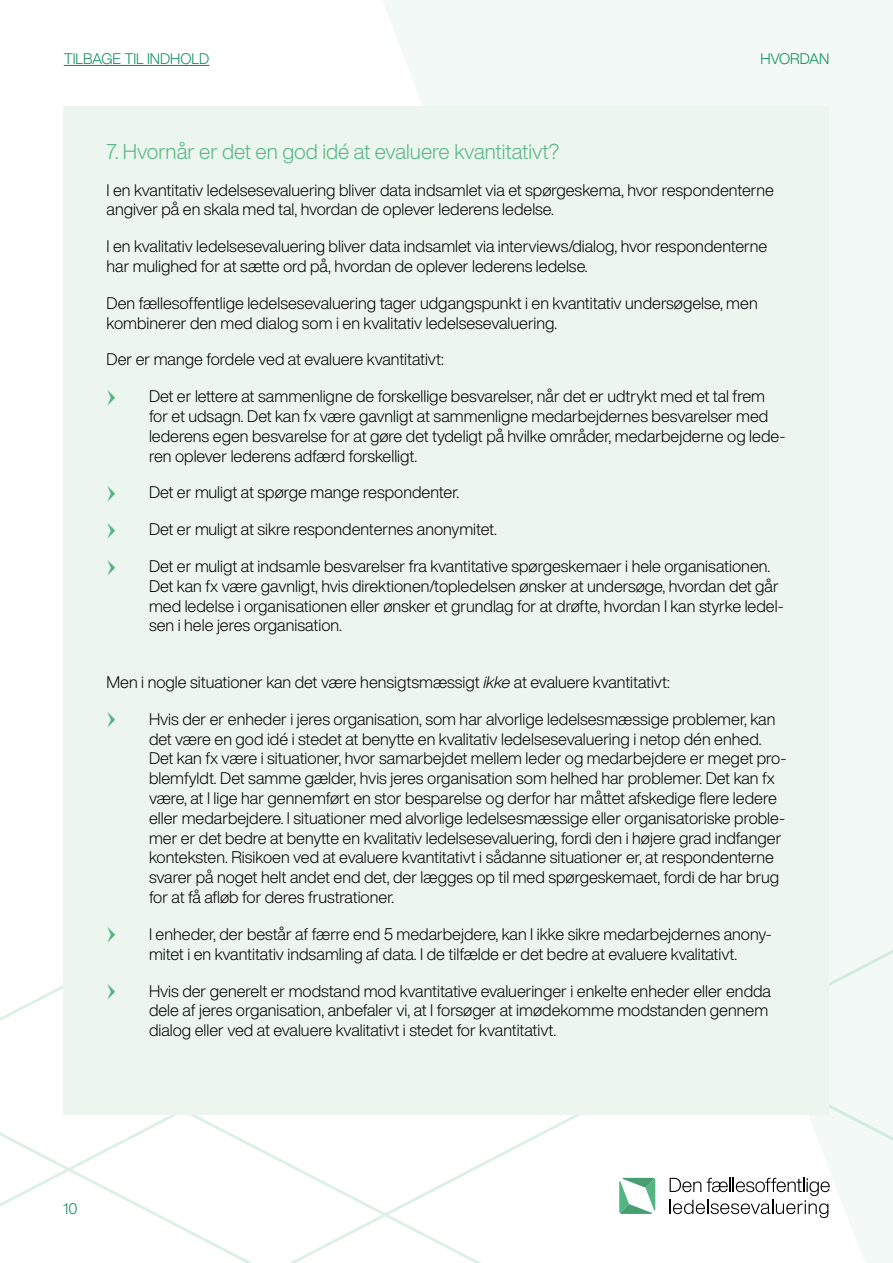
<style>
.page{position:relative;width:893px;height:1263px;background:#fff}
.page>*{position:absolute;margin:0;border:0;box-sizing:border-box;transform-origin:0 0}
.t1{font:300 21px "Helvetica Now Display";color:#53b682}
.t2{font:300 16.5px/19.8px "Helvetica Now Display";color:#000}
.t3{font:300 15px "Helvetica Now Display";color:#008954}
.s1{color:#53b682}
.s2{font-style:italic}
</style>
<div class="page">
<div style="left:383px;top:0;width:510px;height:905px;background:#f3f9f6"></div>
<svg style="left:0;top:905px;width:893px;height:124px;fill:#f3f9f6"></svg>
<svg style="left:0;top:1029px;width:893px;height:234px"></svg>
<svg style="left:619px;top:1178px;width:36px;height:36px"></svg>
<svg style="left:669px;top:1178px;width:161px;height:40px"></svg>
<hr style="left:64px;top:65px;width:145px;height:1px;background:#008954">
<div style="left:64px;top:106px;width:765px;height:1009px;background:#ecf5ee"></div>
<p class="t3" style="left:64px;top:48px;width:147px">TILBAGE TIL INDHOLD</p>
<p class="t3" style="left:760px;top:48px;width:70px">HVORDAN</p>
<p class="t1" style="left:106px;top:137px;width:454px">7. Hvornår er det en god idé at evaluere kvantitativt?</p>
<p class="t2" style="left:106px;top:180px;width:669px">I en kvantitativ ledelsesevaluering bliver data indsamlet via et spørgeskema, hvor respondenterne angiver på en skala med tal, hvordan de oplever lederens ledelse.</p>
<p class="t2" style="left:106px;top:236px;width:662px">I en kvalitativ ledelsesevaluering bliver data indsamlet via interviews/dialog, hvor respondenterne har mulighed for at sætte ord på, hvordan de oplever lederens ledelse.</p>
<p class="t2" style="left:106px;top:293px;width:653px">Den fællesoffentlige ledelsesevaluering tager udgangspunkt i en kvantitativ undersøgelse, men kombinerer den med dialog som i en kvalitativ ledelsesevaluering.</p>
<p class="t2" style="left:106px;top:349px;width:339px">Der er mange fordele ved at evaluere kvantitativt:</p>
<p class="t2" style="left:149px;top:386px;width:638px;text-indent:-43px"><span class="s1">•</span> Det er lettere at sammenligne de forskellige besvarelser, når det er udtrykt med et tal frem for et udsagn. Det kan fx være gavnligt at sammenligne medarbejdernes besvarelser med lederens egen besvarelse for at gøre det tydeligt på hvilke områder, medarbejderne og lede&shy;ren oplever lederens adfærd forskelligt.</p>
<p class="t2" style="left:106px;top:482px;width:354px"><span class="s1">•</span> Det er muligt at spørge mange respondenter.</p>
<p class="t2" style="left:106px;top:519px;width:392px"><span class="s1">•</span> Det er muligt at sikre respondenternes anonymitet.</p>
<p class="t2" style="left:149px;top:556px;width:636px;text-indent:-43px"><span class="s1">•</span> Det er muligt at indsamle besvarelser fra kvantitative spørgeskemaer i hele organisationen.<br>Det kan fx være gavnligt, hvis direktionen/topledelsen ønsker at undersøge, hvordan det går med ledelse i organisationen eller ønsker et grundlag for at drøfte, hvordan I kan styrke ledel&shy;sen i hele jeres organisation.</p>
<p class="t2" style="left:106px;top:672px;width:565px">Men i nogle situationer kan det være hensigtsmæssigt <span class="s2">ikke</span> at evaluere kvantitativt:</p>
<p class="t2" style="left:149px;top:709px;width:639px;text-indent:-43px"><span class="s1">•</span> Hvis der er enheder i jeres organisation, som har alvorlige ledelsesmæssige problemer, kan det være en god idé i stedet at benytte en kvalitativ ledelsesevaluering i netop dén enhed.<br>Det kan fx være i situationer, hvor samarbejdet mellem leder og medarbejdere er meget pro&shy;blemfyldt. Det samme gælder, hvis jeres organisation som helhed har problemer. Det kan fx være, at I lige har gennemført en stor besparelse og derfor har måttet afskedige flere ledere eller medarbejdere. I situationer med alvorlige ledelsesmæssige eller organisatoriske proble&shy;mer er det bedre at benytte en kvalitativ ledelsesevaluering, fordi den i højere grad indfanger konteksten. Risikoen ved at evaluere kvantitativt i sådanne situationer er, at respondenterne svarer på noget helt andet end det, der lægges op til med spørgeskemaet, fordi de har brug for at få afløb for deres frustrationer.</p>
<p class="t2" style="left:106px;top:924px;width:667px;text-align:center"><span class="s1">•</span> I enheder, der består af færre end 5 medarbejdere, kan I ikke sikre medarbejdernes anony&shy;mitet i en kvantitativ indsamling af data. I de tilfælde er det bedre at evaluere kvalitativt.</p>
<p class="t2" style="left:149px;top:980px;width:623px;text-indent:-43px"><span class="s1">•</span> Hvis der generelt er modstand mod kvantitative evalueringer i enkelte enheder eller endda dele af jeres organisation, anbefaler vi, at I forsøger at imødekomme modstanden gennem dialog eller ved at evaluere kvalitativt i stedet for kvantitativt.</p>
<p class="t3" style="left:63px;top:1198px;width:16px">10</p>
</div>
